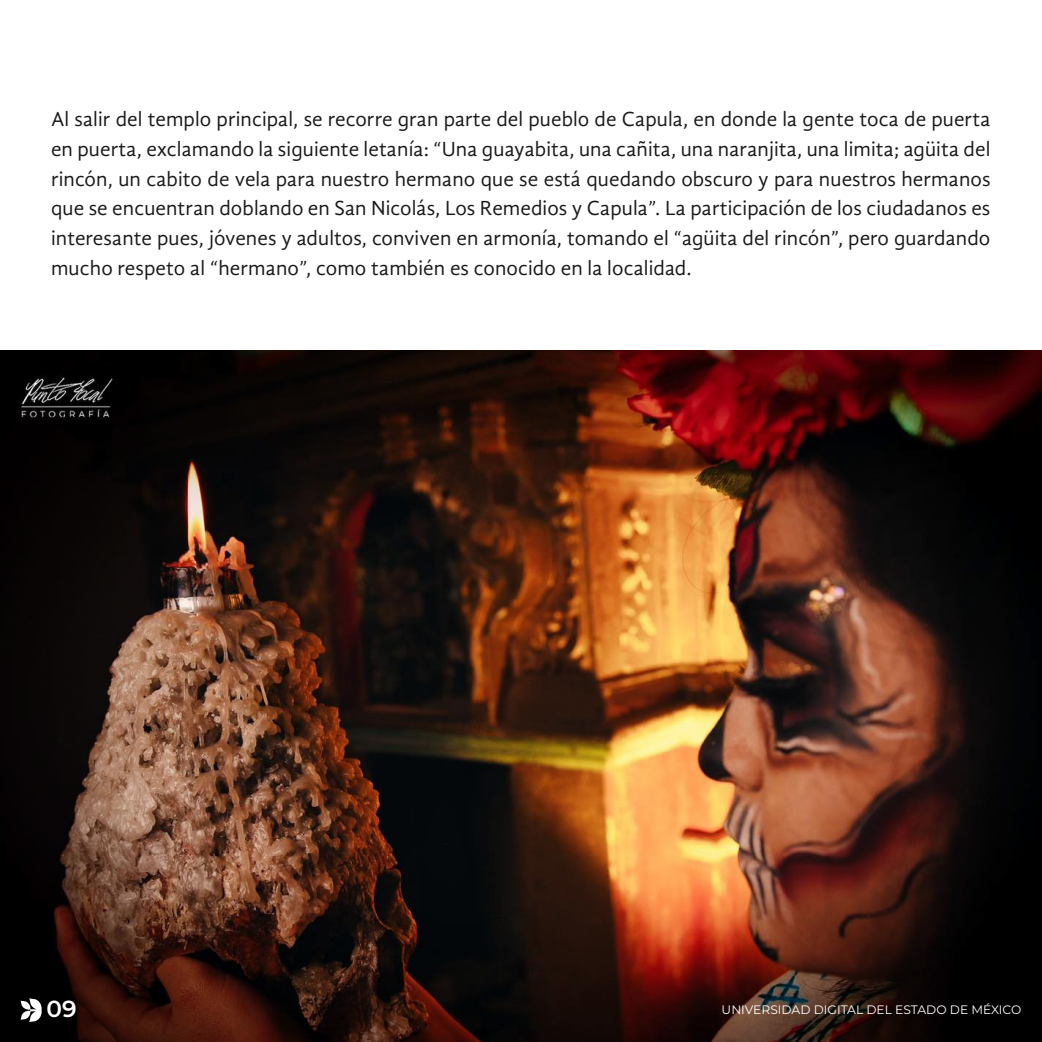
<style>
.page{position:relative;width:1042px;height:1042px;background:#fff}
.page>*{position:absolute;margin:0;border:0;box-sizing:border-box;transform-origin:0 0}
.t1{font:600 23.1px "Montserrat";color:#fff}
.t2{font:21px/29.8px "Gandhi Sans";letter-spacing:.005em;color:#1a1a1a;text-align:justify}
.t3{font:12.25px "Montserrat";color:#fff}
</style>
<div class="page">
<img style="left:0;top:350px;width:1042px;height:692px">
<svg style="left:20px;top:998px;width:22px;height:24px"></svg>
<p class="t2" style="left:51px;top:104px;width:941px">Al salir del templo principal, se recorre gran parte del pueblo de Capula, en donde la gente toca de puerta en puerta, exclamando la siguiente letanía: “Una guayabita, una cañita, una naranjita, una limita; agüita del rincón, un cabito de vela para nuestro hermano que se está quedando obscuro y para nuestros hermanos que se encuentran doblando en San Nicolás, Los Remedios y Capula”. La participación de los ciudadanos es interesante pues, jóvenes y adultos, conviven en armonía, tomando el “agüita del rincón”, pero guardando mucho respeto al “hermano”, como también es conocido en la localidad.</p>
<p class="t1" style="left:47px;top:992px;width:32px">09</p>
<p class="t3" style="left:721px;top:1001px;width:301px">UNIVERSIDAD DIGITAL DEL ESTADO DE MÉXICO</p>
</div>
